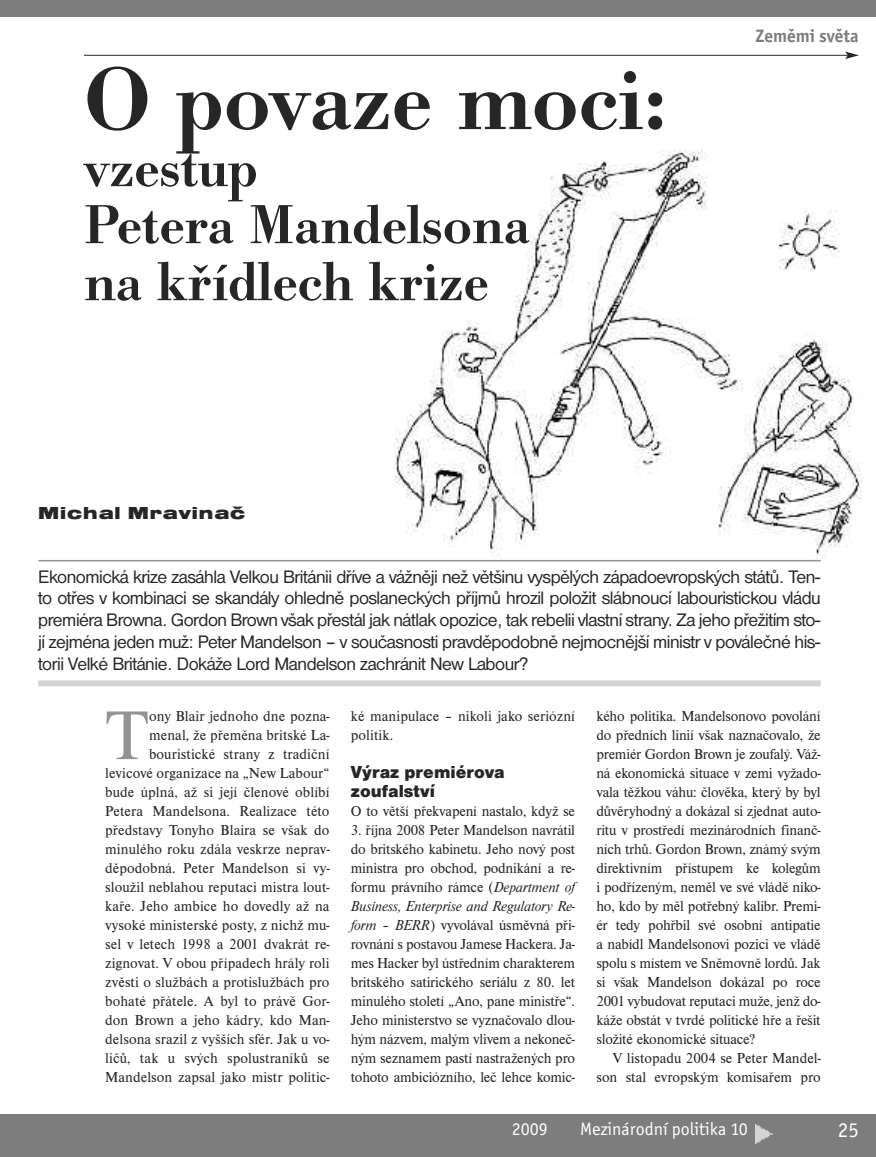
<style>
.page{position:relative;width:876px;height:1157px;background:#fff}
.page>*{position:absolute;margin:0;border:0;box-sizing:border-box;transform-origin:0 0}
.t1{font:600 91.5px "Bodoni Ant TCE";color:#272627}
.t2{font:71.85px "Nimbus Rom No 9 LCE";color:#939393}
.t3{font:600 57px/57px "Bodoni Ant TCE";color:#272627}
.t4{font:21px "Officina San Itc T";color:#fff}
.t5{font:18.75px/21.8px "Nimbus San DCE";letter-spacing:-.025em;color:#272627;text-align:justify}
.t6{font:18px "Officina San Itc T";color:#fff}
.t7{font:18px/19px "Nimbus San DCE Blac";color:#272627}
.t8{font:18px "Nimbus San DCE Blac Exte";letter-spacing:.05em;color:#272627}
.t9{font:700 18px "Officina San Itc TCE";color:#7d7d7d}
.t10{font:15px/18.9px "Nimbus Rom DCE";letter-spacing:.005em;color:#272627;text-align:right}
.t11{font:15px "Nimbus Rom DCE";letter-spacing:-.015em;color:#272627}
.s1{font-style:italic}
</style>
<div class="page">
<img style="left:394px;top:150px;width:469px;height:409px">
<hr style="left:38px;top:560px;width:783px;height:1px;background:#939393">
<div style="left:38px;top:680px;width:783px;height:6px;background:#d4d4d4"></div>
<div style="left:0;top:1114px;width:876px;height:43px;background:#7d7d7d"></div>
<div style="left:0;top:0;width:876px;height:17px;background:#7d7d7d"></div>
<img style="left:756px;top:1124px;width:17px;height:19px">
<hr style="left:84px;top:55px;width:764px;height:1px;background:#272627">
<svg style="left:845px;top:52px;width:14px;height:7px"></svg>
<h1 class="t1" style="left:84px;top:44px;width:585px">O povaze moci:</h1>
<h3 class="t3" style="left:84px;top:138px;width:447px">vzestup<br>Petera Mandelsona na křídlech krize</h3>
<p class="t8" style="left:38px;top:502px;width:209px">Michal Mravinač</p>
<p class="t9" style="left:756px;top:25px;width:105px">Zeměmi světa</p>
<p class="t5" style="left:38px;top:565px;width:784px">Ekonomická krize zasáhla Velkou Británii dříve a vážněji než většinu vyspělých západoevropských států. Ten&shy;to otřes v kombinaci se skandály ohledně poslaneckých příjmů hrozil položit slábnoucí labouristickou vládu premiéra Browna. Gordon Brown však přestál jak nátlak opozice, tak rebelii vlastní strany. Za jeho přežitím sto&shy;jí zejména jeden muž: Peter Mandelson – v současnosti pravděpodobně nejmocnější ministr v poválečné his&shy;torii Velké Británie. Dokáže Lord Mandelson zachránit New Labour?</p>
<p class="t10" style="left:105px;top:706px;width:226px">ony Blair jednoho dne pozna-<br>menal, že přeměna britské La&shy;bouristické strany z tradiční levicové organizace na „New Labour“ bude úplná, až si její členové oblíbí Petera Mandelsona. Realizace této představy Tonyho Blaira se však do minulého roku zdála veskrze neprav&shy;děpodobná. Peter Mandelson si vy&shy;sloužil neblahou reputaci mistra lout&shy;kaře. Jeho ambice ho dovedly až na vysoké ministerské posty, z nichž mu&shy;sel v letech 1998 a 2001 dvakrát re&shy;zignovat. V obou případech hrály roli zvěsti o službách a protislužbách pro bohaté přátele. A byl to právě Gor&shy;don Brown a jeho kádry, kdo Man&shy;delsona srazil z vyšších sfér. Jak u vo&shy;ličů, tak u svých spolustraníků se Mandelson zapsal jako mistr politic-</p>
<p class="t10" style="left:351px;top:706px;width:226px;text-align:left">ké manipulace – nikoli jako seriózní politik.</p>
<h2 class="t2" style="left:105px;top:692px;width:45px">T</h2>
<p class="t7" style="left:351px;top:762px;width:156px">Výraz premiérova zoufalství</p>
<p class="t11" style="left:351px;top:802px;width:226px">O to větší překvapení nastalo, když se</p>
<p class="t10" style="left:351px;top:820px;width:226px;text-align:justify">3. října 2008 Peter Mandelson navrátil do britského kabinetu. Jeho nový post ministra pro obchod, podnikání a re&shy;formu právního rámce (<span class="s1">Department of Business, Enterprise and Regulatory Re&shy;form – BERR</span>) vyvolával úsměvná při&shy;rovnání s postavou Jamese Hackera. Ja&shy;mes Hacker byl ústředním charakterem britského satirického seriálu z 80. let minulého století „Ano, pane ministře“.<br>Jeho ministerstvo se vyznačovalo dlou&shy;hým názvem, malým vlivem a nekoneč&shy;ným seznamem pastí nastražených pro tohoto ambiciózního, leč lehce komic-</p>
<p class="t10" style="left:596px;top:706px;width:226px;text-align:justify">kého politika. Mandelsonovo povolání do předních linií však naznačovalo, že premiér Gordon Brown je zoufalý. Váž&shy;ná ekonomická situace v zemi vyžado&shy;vala těžkou váhu: člověka, který by byl důvěryhodný a dokázal si zjednat auto&shy;ritu v prostředí mezinárodních finanč&shy;ních trhů. Gordon Brown, známý svým direktivním přístupem ke kolegům i podřízeným, neměl ve své vládě niko&shy;ho, kdo by měl potřebný kalibr. Premi&shy;ér tedy pohřbil své osobní antipatie a nabídl Mandelsonovi pozici ve vládě spolu s místem ve Sněmovně lordů. Jak si však Mandelson dokázal po roce 2001 vybudovat reputaci muže, jenž do&shy;káže obstát v tvrdé politické hře a řešit složité ekonomické situace?</p>
<p class="t10" style="left:596px;top:1048px;width:226px">V listopadu 2004 se Peter Mandel&shy;son stal evropským komisařem pro</p>
<p class="t6" style="left:512px;top:1118px;width:37px">2009</p>
<p class="t6" style="left:580px;top:1118px;width:169px">Mezinárodní politika 10</p>
<h3 class="t4" style="left:838px;top:1117px;width:22px">25</h3>
</div>
